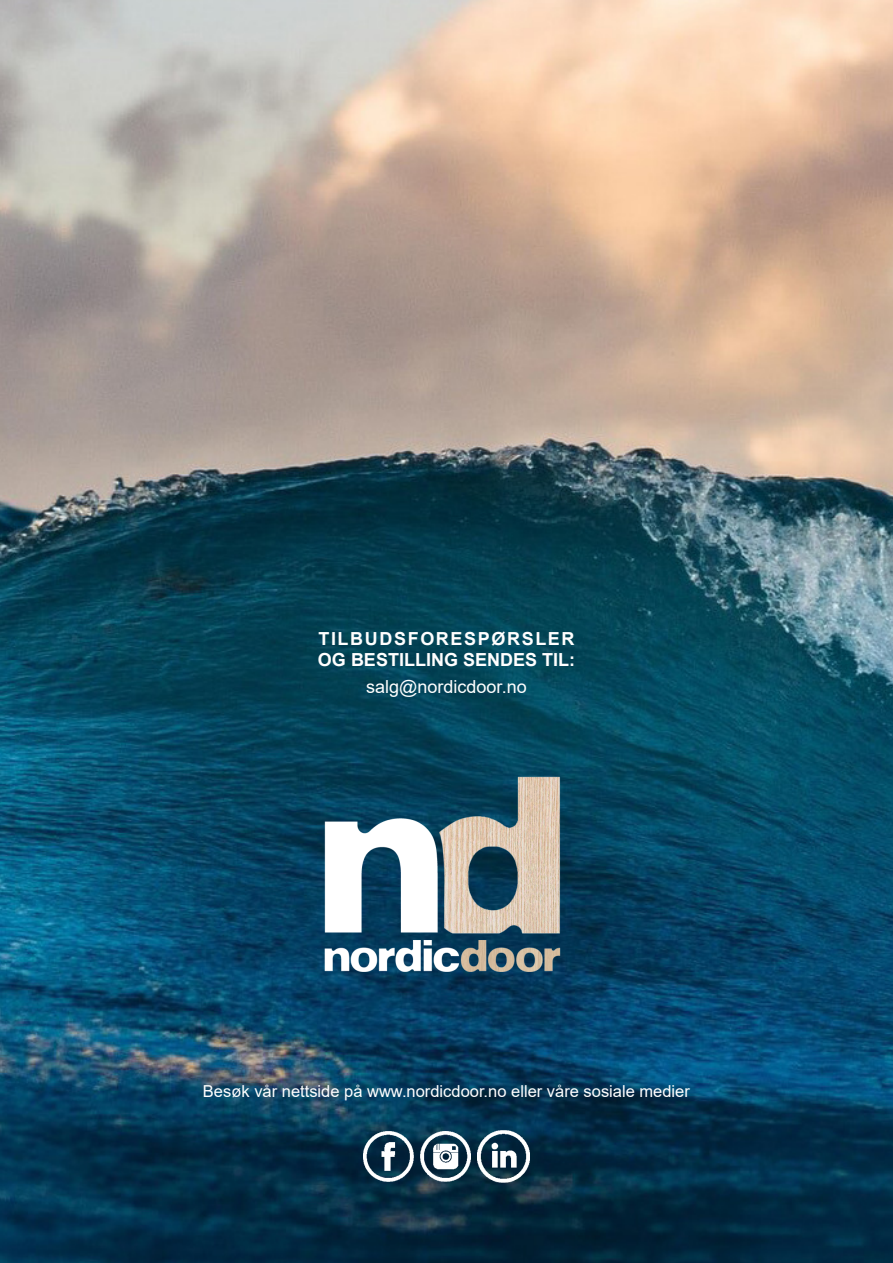
<style>
.page{position:relative;width:893px;height:1263px;background:#fff}
.page>*{position:absolute;margin:0;border:0;box-sizing:border-box;transform-origin:0 0}
.t1{font:700 18px/21px "Arial";letter-spacing:.09em;color:#fff}
.t2{font:18px "Arial";color:#fff}
.t3{font:16.5px "Arial";color:#fff}
</style>
<div class="page">
<img style="left:0;top:0;width:893px;height:1263px">
<img style="left:106px;top:771px;width:681px;height:234px">
<img style="left:364px;top:1132px;width:50px;height:50px">
<img style="left:421px;top:1132px;width:50px;height:50px">
<img style="left:477px;top:1131px;width:52px;height:52px">
<p class="t1" style="left:318px;top:628px;width:259px">TILBUDSFORESPØRSLER<br>OG BESTILLING SENDES TIL:</p>
<p class="t2" style="left:366px;top:674px;width:162px">salg@nordicdoor.no</p>
<p class="t3" style="left:203px;top:1080px;width:488px">Besøk vår nettside på www.nordicdoor.no eller våre sosiale medier</p>
</div>
